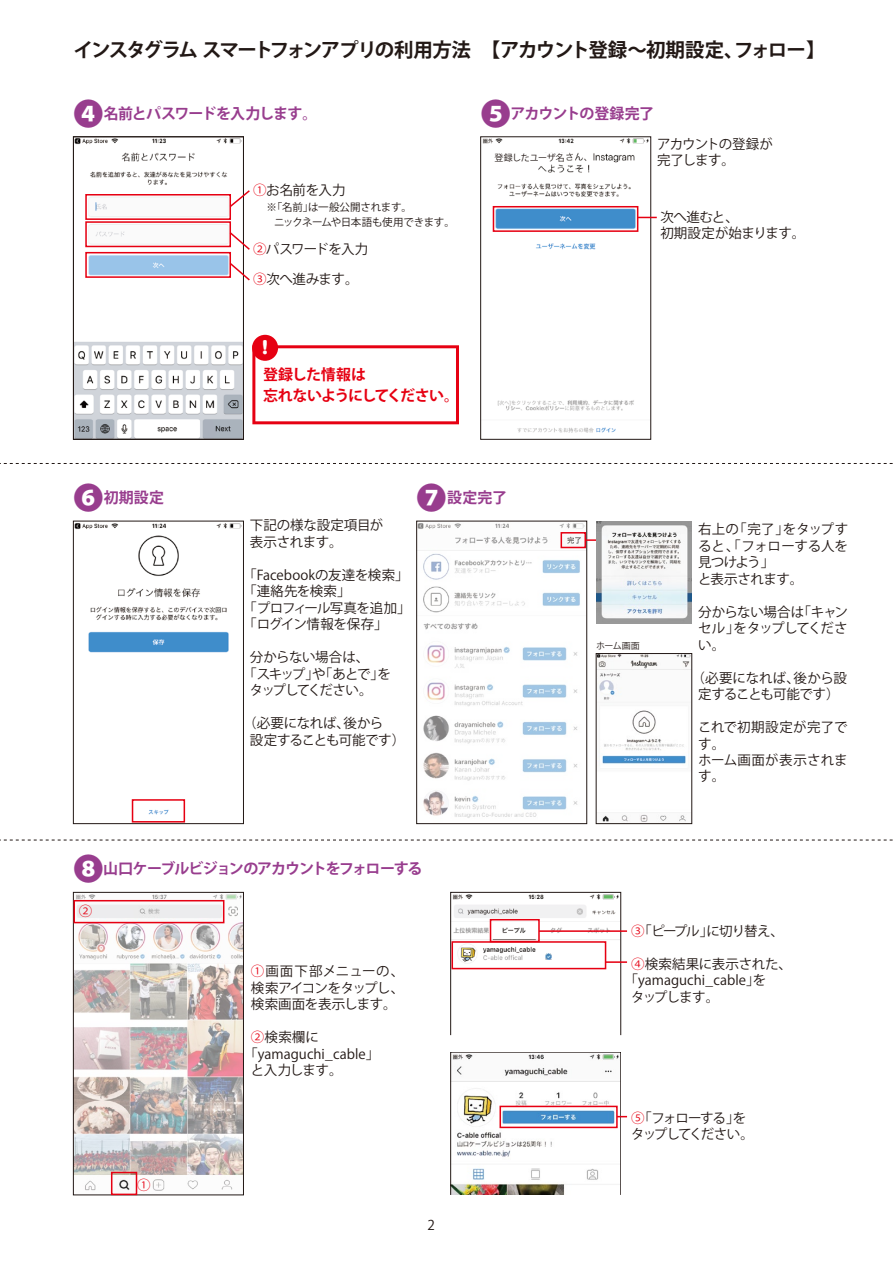
<style>
.page{position:relative;width:893px;height:1263px;background:#fff}
.page>*{position:absolute;margin:0;border:0;box-sizing:border-box;transform-origin:0 0}
.t1{font:700 19.5px "Koz Go Pr 6 N";letter-spacing:-.08em;color:#221815}
.t2{font:900 16.5px "Shin M Go Pr 6 N";color:#fff}
.t3{font:700 15px "Koz Go Pr 6 N";letter-spacing:-.06em;color:#983d8e}
.t4{font:700 15px/21px "Koz Go Pr 6 N";letter-spacing:-.045em;color:#e60012}
.t5{font:13.5px/16.5px "Koz Go Pr 6 N";letter-spacing:-.025em;color:#221815}
.t6{font:13.5px/16.5px "Koz Go Pr 6 N";letter-spacing:.015em;color:#221815}
.t7{font:13.5px/16.5px "Koz Go Pr 6 N";letter-spacing:-.115em;color:#221815}
.t8{font:13.5px "Koz Go Pr 6 N";letter-spacing:.005em;color:#221815}
.t9{font:13.5px "Koz Go Pr 6 N";color:#221815}
.t10{font:13.5px/16.5px "Koz Go Pr 6 N";letter-spacing:-.065em;color:#221815}
.t11{font:13.5px "Koz Go Pr 6 N";letter-spacing:-.075em;color:#221815}
.t12{font:13.5px "Koz Go Pr 6 N";letter-spacing:-.125em;color:#221815}
.t13{font:13.5px "Koz Go Pr 6 N";letter-spacing:-.05em;color:#221815}
.t14{font:13.5px "Koz Go Pr 6 N";color:#e60012}
.t15{font:10.5px/15px "Koz Go Pr 6 N";letter-spacing:-.03em;color:#221815}
.t16{font:9px "Koz Go Pr 6 N";letter-spacing:-.03em;color:#221815}
.s1{font-size:30px}
.s2{color:#e60012}
</style>
<div class="page">
<img style="left:75px;top:139px;width:166px;height:298px">
<div style="left:73px;top:137px;width:171px;height:302px;border:1px solid #221815"></div>
<svg style="left:228px;top:189px;width:22px;height:20px"></svg>
<svg style="left:228px;top:231px;width:22px;height:20px"></svg>
<svg style="left:228px;top:261px;width:22px;height:21px"></svg>
<div style="left:85px;top:194px;width:146px;height:26px;border:2px solid #e60012"></div>
<div style="left:85px;top:221px;width:146px;height:26px;border:2px solid #e60012"></div>
<div style="left:85px;top:252px;width:146px;height:26px;border:2px solid #e60012"></div>
<img style="left:482px;top:139px;width:167px;height:294px">
<div style="left:495px;top:153px;width:70px;height:10px;background:#fff"></div>
<div style="left:480px;top:137px;width:171px;height:302px;border:1px solid #221815"></div>
<img style="left:418px;top:523px;width:167px;height:295px">
<div style="left:416px;top:521px;width:171px;height:303px;border:1px solid #221815"></div>
<img style="left:598px;top:655px;width:92px;height:167px">
<div style="left:596px;top:653px;width:96px;height:171px;border:1px solid #221815"></div>
<img style="left:564px;top:535px;width:19px;height:10px">
<div style="left:561px;top:532px;width:25px;height:16px;border:2px solid #e60012"></div>
<svg style="left:585px;top:539px;width:11px;height:2px"></svg>
<img style="left:75px;top:523px;width:167px;height:299px">
<div style="left:73px;top:521px;width:171px;height:303px;border:1px solid #221815"></div>
<div style="left:132px;top:799px;width:53px;height:23px;border:2px solid #e60012"></div>
<svg style="left:0;top:463px;width:893px;height:1px"></svg>
<svg style="left:0;top:840px;width:893px;height:1px"></svg>
<img style="left:75px;top:894px;width:167px;height:296px">
<div style="left:73px;top:892px;width:171px;height:303px;border:1px solid #221815"></div>
<img style="left:74px;top:903px;width:150px;height:291px">
<div style="left:111px;top:1172px;width:26px;height:23px;border:2px solid #e60012"></div>
<div style="left:73px;top:900px;width:151px;height:23px;border:2px solid #e60012"></div>
<img style="left:452px;top:894px;width:167px;height:76px">
<svg style="left:545px;top:953px;width:7px;height:7px"></svg>
<div style="left:450px;top:892px;width:171px;height:143px;border:1px solid #221815"></div>
<div style="left:490px;top:919px;width:50px;height:23px;border:2px solid #e60012"></div>
<hr style="left:539px;top:930px;width:88px;height:2px;background:#e60012">
<hr style="left:606px;top:961px;width:21px;height:2px;background:#e60012">
<div style="left:451px;top:941px;width:155px;height:28px;border:2px solid #e60012"></div>
<img style="left:453px;top:1054px;width:166px;height:139px">
<div style="left:499px;top:1106px;width:119px;height:22px;border:2px solid #e60012"></div>
<svg style="left:638px;top:217px;width:19px;height:1px"></svg>
<div style="left:493px;top:206px;width:145px;height:26px;border:2px solid #e60012"></div>
<img style="left:596px;top:521px;width:96px;height:102px">
<svg style="left:252px;top:345px;width:207px;height:79px"></svg>
<div style="left:252px;top:335px;width:26px;height:26px;background:#e60012;border-radius:50%"></div>
<h1 class="t1" style="left:73px;top:39px;width:754px">インスタグラム スマートフォンアプリの利用方法　【アカウント登録～初期設定、フォロー】</h1>
<p class="t3" style="left:73px;top:105px;width:246px"><span class="s1">❹</span>名前とパスワードを入力します。</p>
<p class="t3" style="left:481px;top:105px;width:175px"><span class="s1">❺</span>アカウントの登録完了</p>
<p class="t16" style="left:495px;top:153px;width:72px">登録したユーザ名</p>
<p class="t10" style="left:657px;top:136px;width:117px">アカウントの登録が完了します。</p>
<p class="t5" style="left:253px;top:183px;width:94px"><span class="s2">①</span>お名前を入力</p>
<p class="t15" style="left:253px;top:200px;width:203px;text-indent:14px">※「名前」は一般公開されます。<br>　　ニックネームや日本語も使用できます。</p>
<p class="t13" style="left:253px;top:242px;width:117px"><span class="s2">②</span>パスワードを入力</p>
<p class="t5" style="left:253px;top:271px;width:107px"><span class="s2">③</span>次へ進みます。</p>
<p class="t2" style="left:257px;top:339px;width:18px">！</p>
<p class="t4" style="left:263px;top:364px;width:198px">登録した情報は<br>忘れないようにしてください。</p>
<p class="t3" style="left:73px;top:489px;width:92px"><span class="s1">❻</span>初期設定</p>
<p class="t3" style="left:417px;top:489px;width:92px"><span class="s1">❼</span>設定完了</p>
<p class="t5" style="left:250px;top:517px;width:135px">下記の様な設定項目が表示されます。</p>
<p class="t5" style="left:243px;top:567px;width:169px">「Facebookの友達を検索」「連絡先を検索」<br>「プロフィール写真を追加」「ログイン情報を保存」</p>
<p class="t5" style="left:250px;top:649px;width:121px">分からない場合は、</p>
<p class="t5" style="left:243px;top:666px;width:149px">「スキップ」や「あとで」を</p>
<p class="t12" style="left:250px;top:683px;width:124px">タップしてください。</p>
<p class="t5" style="left:250px;top:715px;width:157px;text-indent:-7px">（必要になれば、後から<br>設定することも可能です）</p>
<p class="t3" style="left:73px;top:860px;width:351px"><span class="s1">❽</span>山口ケーブルビジョンのアカウントをフォローする</p>
<p class="t14" style="left:79px;top:903px;width:15px">②</p>
<p class="t14" style="left:137px;top:1178px;width:15px">①</p>
<p class="t5" style="left:251px;top:963px;width:155px;text-align:justify"><span class="s2">①</span>画面下部メニューの、検索アイコンをタップし、検索画面を表示します。</p>
<p class="t5" style="left:251px;top:1029px;width:69px"><span class="s2">②</span>検索欄に</p>
<p class="t9" style="left:244px;top:1046px;width:137px">「yamaguchi_cable」</p>
<p class="t5" style="left:251px;top:1062px;width:93px">と入力します。</p>
<p class="t5" style="left:427px;top:1217px;width:9px">2</p>
<p class="t5" style="left:660px;top:209px;width:146px">次へ進むと、<br>初期設定が始まります。</p>
<p class="t16" style="left:596px;top:641px;width:45px">ホーム画面</p>
<p class="t5" style="left:698px;top:521px;width:152px">右上の「完了」をタップすると、「フォローする人を見つけよう」<br>と表示されます。</p>
<p class="t5" style="left:698px;top:604px;width:151px;text-align:justify">分からない場合は「キャンセル」をタップしてください。</p>
<p class="t5" style="left:691px;top:670px;width:157px;text-align:center">（必要になれば、後から設定することも可能です）</p>
<p class="t6" style="left:698px;top:719px;width:151px">これで初期設定が完了です。<br>ホーム画面が表示されます。</p>
<p class="t11" style="left:631px;top:923px;width:154px"><span class="s2">③</span>「ピープル」に切り替え、</p>
<p class="t5" style="left:631px;top:956px;width:162px"><span class="s2">④</span>検索結果に表示された、</p>
<p class="t8" style="left:624px;top:973px;width:143px">「yamaguchi_cable」を</p>
<p class="t5" style="left:631px;top:989px;width:89px">タップします。</p>
<p class="t7" style="left:631px;top:1110px;width:124px"><span class="s2">⑤</span>「フォローする」をタップしてください。</p>
</div>
